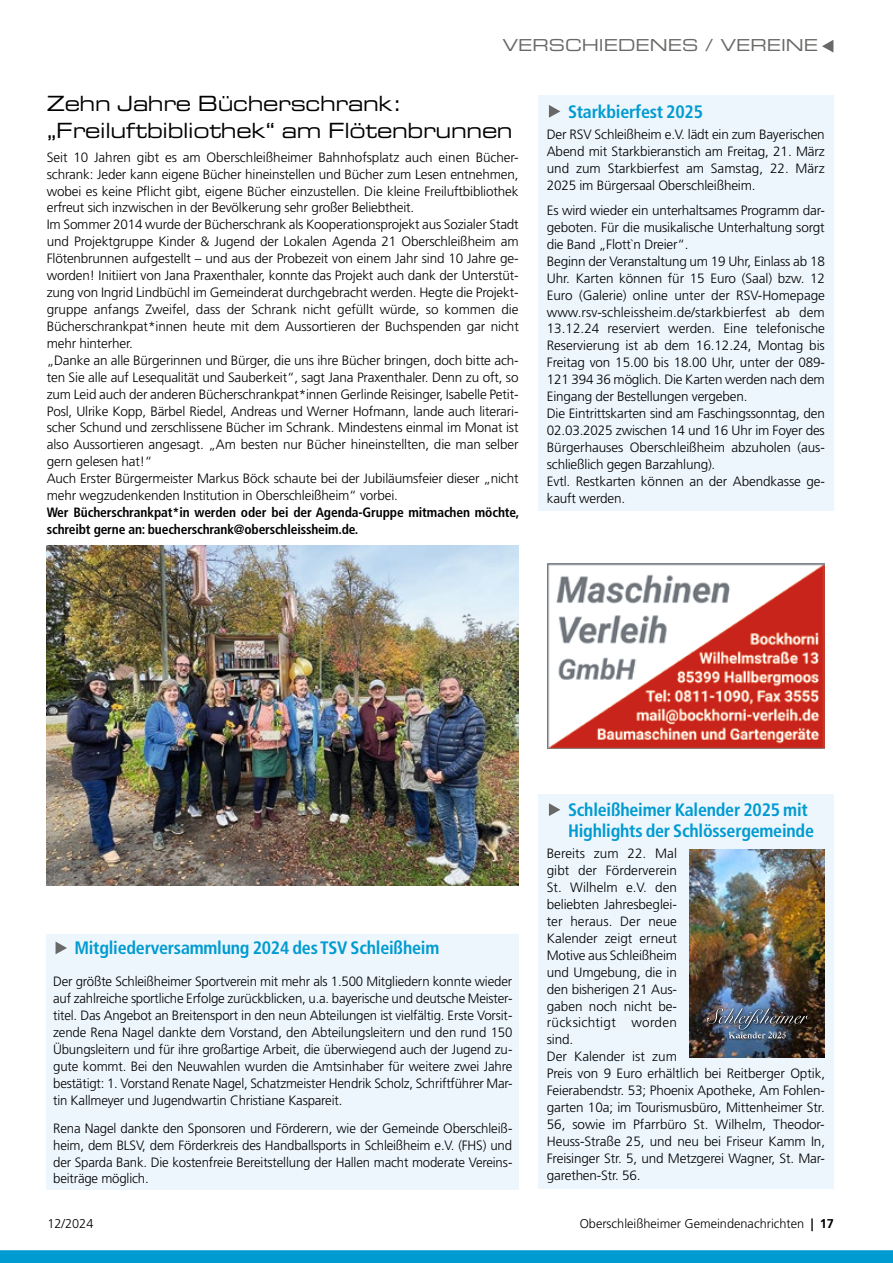
<style>
.page{position:relative;width:893px;height:1263px;background:#fff}
.page>*{position:absolute;margin:0;border:0;box-sizing:border-box;transform-origin:0 0}
.t1{font:21px/27px "Eurostile LT Std Ex 2";letter-spacing:-.015em;color:#000;scale:.95 1}
.t2{font:700 condensed 18px/21px "Frutiger LT Std";letter-spacing:-.015em;color:#009bd0}
.t3{font:16.5px "Eurostile LT Std Ex 2";color:#686867}
.t4{font:300 13.5px/17px "Frutiger LT Std";letter-spacing:-.015em;color:#000;text-align:justify}
.t5{font:700 condensed 13.5px/17px "Frutiger LT Std";letter-spacing:-.01em;color:#000}
.t6{font:300 12.75px "Frutiger LT Std";color:#000}
.s1{font-weight:700}
</style>
<div class="page">
<svg style="left:822px;top:40px;width:11px;height:13px"></svg>
<svg style="left:0;top:1250px;width:893px;height:13px;background:#049cd0"></svg>
<div style="left:47px;top:934px;width:472px;height:256px;background:#edf6fd"></div>
<svg style="left:56px;top:942px;width:11px;height:12px"></svg>
<img style="left:47px;top:545px;width:472px;height:340px">
<div style="left:538px;top:96px;width:295px;height:415px;background:#edf6fd"></div>
<svg style="left:549px;top:105px;width:11px;height:13px"></svg>
<div style="left:538px;top:794px;width:295px;height:394px;background:#edf6fd"></div>
<svg style="left:549px;top:803px;width:11px;height:13px"></svg>
<img style="left:548px;top:564px;width:276px;height:184px">
<img style="left:690px;top:850px;width:135px;height:207px">
<img style="left:728px;top:1038px;width:59px;height:2px">
<img style="left:702px;top:1003px;width:111px;height:31px">
<img style="left:707px;top:1008px;width:103px;height:30px">
<p class="t3" style="left:502px;top:33px;width:317px">VERSCHIEDENES / VEREINE</p>
<h1 class="t1" style="left:47px;top:90px;width:492px">Zehn Jahre Bücherschrank: „Freiluftbibliothek“ am Flötenbrunnen</h1>
<p class="t4" style="left:47px;top:149px;width:474px;text-align:left">Seit 10 Jahren gibt es am Oberschleißheimer Bahnhofsplatz auch einen Bücher&shy;schrank: Jeder kann eigene Bücher hineinstellen und Bücher zum Lesen entnehmen, wobei es keine Pflicht gibt, eigene Bücher einzustellen. Die kleine Freiluftbibliothek erfreut sich inzwischen in der Bevölkerung sehr großer Beliebtheit.<br>Im Sommer 2014 wurde der Bücherschrank als Kooperationsprojekt aus Sozialer Stadt und Projektgruppe Kinder &amp; Jugend der Lokalen Agenda 21 Oberschleißheim am Flötenbrunnen aufgestellt – und aus der Probezeit von einem Jahr sind 10 Jahre ge&shy;worden! Initiiert von Jana Praxenthaler, konnte das Projekt auch dank der Unterstüt&shy;zung von Ingrid Lindbüchl im Gemeinderat durchgebracht werden. Hegte die Projekt&shy;gruppe anfangs Zweifel, dass der Schrank nicht gefüllt würde, so kommen die Bücherschrankpat*innen heute mit dem Aussortieren der Buchspenden gar nicht mehr hinterher.<br>„Danke an alle Bürgerinnen und Bürger, die uns ihre Bücher bringen, doch bitte ach&shy;ten Sie alle auf Lesequalität und Sauberkeit“, sagt Jana Praxenthaler. Denn zu oft, so zum Leid auch der anderen Bücherschrankpat*innen Gerlinde Reisinger, Isabelle Petit-Posl, Ulrike Kopp, Bärbel Riedel, Andreas und Werner Hofmann, lande auch literari&shy;scher Schund und zerschlissene Bücher im Schrank. Mindestens einmal im Monat ist also Aussortieren angesagt. „Am besten nur Bücher hineinstellten, die man selber gern gelesen hat!“<br>Auch Erster Bürgermeister Markus Böck schaute bei der Jubiläumsfeier dieser „nicht mehr wegzudenkenden Institution in Oberschleißheim“ vorbei.</p>
<p class="t5" style="left:47px;top:504px;width:474px">Wer Bücherschrankpat*in werden oder bei der Agenda-Gruppe mitmachen möchte, schreibt gerne an: buecherschrank@oberschleissheim.de.</p>
<h2 class="t2" style="left:568px;top:101px;width:136px">Starkbierfest 2025</h2>
<p class="t4" style="left:547px;top:126px;width:280px">Der RSV Schleißheim e.V. lädt ein zum Bayerischen Abend mit Starkbieranstich am Freitag, 21. März und zum Starkbierfest am Samstag, 22. März 2025 im Bürgersaal Oberschleißheim.</p>
<p class="t4" style="left:547px;top:202px;width:280px;text-align:left">Es wird wieder ein unterhaltsames Programm dar&shy;geboten. Für die musikalische Unterhaltung sorgt die Band „Flott`n Dreier“.<br>Beginn der Veranstaltung um 19 Uhr, Einlass ab 18<br>Uhr. Karten können für 15 Euro (Saal) bzw. 12<br>Euro (Galerie) online unter der RSV-Homepage www.rsv-schleissheim.de/starkbierfest ab dem 13.12.24 reserviert werden. Eine telefonische Reservierung ist ab dem 16.12.24, Montag bis Freitag von 15.00 bis 18.00 Uhr, unter der 089- 121 394 36 möglich. Die Karten werden nach dem Eingang der Bestellungen vergeben.<br>Die Eintrittskarten sind am Faschingssonntag, den 02.03.2025 zwischen 14 und 16 Uhr im Foyer des Bürgerhauses Oberschleißheim abzuholen (aus&shy;schließlich gegen Barzahlung).<br>Evtl. Restkarten können an der Abendkasse ge&shy;kauft werden.</p>
<h2 class="t2" style="left:74px;top:937px;width:366px">Mitgliederversammlung 2024 des TSV Schleißheim</h2>
<p class="t4" style="left:53px;top:973px;width:461px">Der größte Schleißheimer Sportverein mit mehr als 1.500 Mitgliedern konnte wieder auf zahlreiche sportliche Erfolge zurückblicken, u.a. bayerische und deutsche Meister&shy;titel. Das Angebot an Breitensport in den neun Abteilungen ist vielfältig. Erste Vorsit&shy;zende Rena Nagel dankte dem Vorstand, den Abteilungsleitern und den rund 150<br>Übungsleitern und für ihre großartige Arbeit, die überwiegend auch der Jugend zu&shy;gute kommt. Bei den Neuwahlen wurden die Amtsinhaber für weitere zwei Jahre bestätigt: 1. Vorstand Renate Nagel, Schatzmeister Hendrik Scholz, Schriftführer Mar&shy;tin Kallmeyer und Jugendwartin Christiane Kaspareit.</p>
<p class="t4" style="left:53px;top:1120px;width:461px">Rena Nagel dankte den Sponsoren und Förderern, wie der Gemeinde Oberschleiß&shy;heim, dem BLSV, dem Förderkreis des Handballsports in Schleißheim e.V. (FHS) und der Sparda Bank. Die kostenfreie Bereitstellung der Hallen macht moderate Vereins&shy;beiträge möglich.</p>
<h2 class="t2" style="left:568px;top:799px;width:248px">Schleißheimer Kalender 2025 mit<br>Highlights der Schlössergemeinde</h2>
<p class="t4" style="left:547px;top:845px;width:280px;text-align:left">Bereits zum 22. Mal<br>gibt der Förderverein<br>St. Wilhelm e.V. den<br>beliebten Jahresbeglei-<br>ter heraus. Der neue<br>Kalender zeigt erneut<br>Motive aus Schleißheim<br>und Umgebung, die in<br>den bisherigen 21 Aus-<br>gaben noch nicht be-<br>rücksichtigt worden<br>sind.<br>Der Kalender ist zum<br>Preis von 9 Euro erhältlich bei Reitberger Optik,<br>Feierabendstr. 53; Phoenix Apotheke, Am Fohlen&shy;garten 10a; im Tourismusbüro, Mittenheimer Str.<br>56, sowie im Pfarrbüro St. Wilhelm, Theodor-<br>Heuss-Straße 25, und neu bei Friseur Kamm In,<br>Freisinger Str. 5, und Metzgerei Wagner, St. Mar&shy;garethen-Str. 56.</p>
<p class="t6" style="left:47px;top:1216px;width:48px">12/2024</p>
<p class="t6" style="left:580px;top:1216px;width:256px">Oberschleißheimer Gemeindenachrichten <span class="s1">| 17</span></p>
</div>
